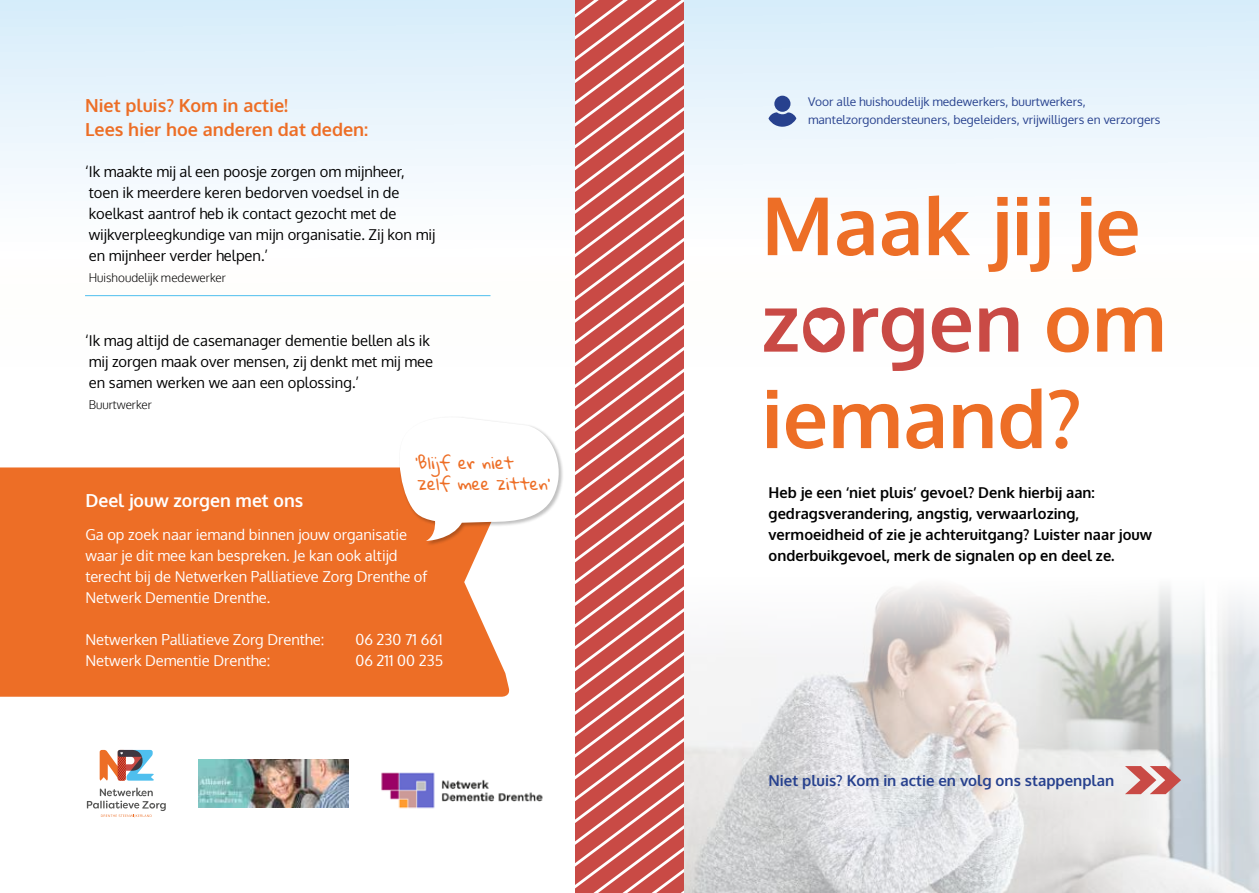
<style>
.page{position:relative;width:1259px;height:893px;background:#fff}
.page>*{position:absolute;margin:0;border:0;box-sizing:border-box;transform-origin:0 0}
.t1{font:700 80.4px/96.4px "Oxygen";color:#ed6e26}
.t2{font:700 18px/24px "Oxygen";color:#ed6e26}
.t3{font:700 18px "Oxygen";color:#fff}
.t4{font:16.5px/21px "Gloria Hallelujah";color:#ed6e26}
.t5{font:15px/21px "Oxygen";color:#000}
.t6{font:15px/21px "Oxygen";color:#fff}
.t7{font:700 15px/21px "Oxygen";color:#000}
.t8{font:700 15px "Oxygen";color:#27418e}
.t9{font:12px/18px "Oxygen";color:#27418e}
.t10{font:300 12px "Oxygen";color:#000}
.s1{color:#c94a45}
</style>
<div class="page">
<img style="left:683px;top:568px;width:576px;height:325px">
<svg style="left:0;top:0;width:1259px;height:381px"></svg>
<svg style="left:575px;top:56px;width:108px;height:17px;background:#d16662"></svg>
<svg style="left:575px;top:97px;width:108px;height:18px;background:#d16662"></svg>
<svg style="left:575px;top:139px;width:108px;height:18px;background:#d16662"></svg>
<svg style="left:575px;top:181px;width:108px;height:17px;background:#d16662"></svg>
<svg style="left:575px;top:198px;width:108px;height:14px;background:#d26964"></svg>
<svg style="left:575px;top:222px;width:108px;height:18px;background:#d16662"></svg>
<svg style="left:575px;top:240px;width:108px;height:14px;background:#d26864"></svg>
<svg style="left:575px;top:264px;width:108px;height:18px;background:#d16763"></svg>
<svg style="left:575px;top:282px;width:108px;height:14px;background:#d16864"></svg>
<svg style="left:575px;top:306px;width:108px;height:18px;background:#d16763"></svg>
<svg style="left:575px;top:324px;width:108px;height:14px;background:#d16763"></svg>
<svg style="left:575px;top:348px;width:108px;height:18px;background:#d16863"></svg>
<svg style="left:575px;top:366px;width:108px;height:14px;background:#d16662"></svg>
<svg style="left:575px;top:390px;width:108px;height:18px;background:#d16763"></svg>
<svg style="left:575px;top:408px;width:108px;height:14px;background:#d16561"></svg>
<svg style="left:575px;top:422px;width:108px;height:10px"></svg>
<svg style="left:575px;top:432px;width:108px;height:17px;background:#d16763"></svg>
<svg style="left:575px;top:449px;width:108px;height:14px;background:#d16561"></svg>
<svg style="left:575px;top:463px;width:108px;height:11px"></svg>
<svg style="left:575px;top:474px;width:108px;height:17px;background:#d16662"></svg>
<svg style="left:575px;top:491px;width:108px;height:402px;background:#d16763"></svg>
<svg style="left:100px;top:750px;width:54px;height:31px"></svg>
<svg style="left:87px;top:788px;width:79px;height:29px"></svg>
<hr style="left:85px;top:295px;width:405px;height:1px;background:#4fbfee">
<svg style="left:1125px;top:766px;width:56px;height:28px"></svg>
<div style="left:807px;top:313px;width:35px;height:36px;background:#c94a45;border-radius:50%"></div>
<svg style="left:809px;top:318px;width:29px;height:27px"></svg>
<svg style="left:768px;top:112px;width:28px;height:15px"></svg>
<div style="left:774px;top:96px;width:16px;height:16px;background:#27418e;border-radius:50%"></div>
<img style="left:381px;top:772px;width:162px;height:37px">
<img style="left:199px;top:760px;width:149px;height:47px">
<div style="left:0;top:467px;width:510px;height:230px;background:#ed6e26"></div>
<div style="left:399px;top:416px;width:164px;height:130px;background:#000;opacity:.25"></div>
<svg style="left:396px;top:416px;width:167px;height:125px"></svg>
<p class="t2" style="left:85px;top:94px;width:285px">Niet pluis? Kom in actie!<br>Lees hier hoe anderen dat deden:</p>
<p class="t5" style="left:85px;top:162px;width:352px">‘Ik maakte mij al een poosje zorgen om mijnheer, toen ik meerdere keren bedorven voedsel in de koelkast aantrof heb ik contact gezocht met de wijkverpleegkundige van mijn organisatie. Zij kon mij en mijnheer verder helpen.’</p>
<p class="t10" style="left:89px;top:271px;width:139px">Huishoudelijk medewerker</p>
<p class="t5" style="left:85px;top:330px;width:349px">‘Ik mag altijd de casemanager dementie bellen als ik mij zorgen maak over mensen, zij denkt met mij mee en samen werken we aan een oplossing.’</p>
<p class="t10" style="left:89px;top:397px;width:65px">Buurtwerker</p>
<p class="t4" style="left:415px;top:453px;width:136px">‘Blijf er niet zelf mee zitten’</p>
<p class="t3" style="left:85px;top:489px;width:219px">Deel jouw zorgen met ons</p>
<p class="t6" style="left:85px;top:524px;width:343px">Ga op zoek naar iemand binnen jouw organisatie waar je dit mee kan bespreken. Je kan ook altijd terecht bij de Netwerken Palliatieve Zorg Drenthe of Netwerk Dementie Drenthe.</p>
<p class="t6" style="left:85px;top:629px;width:241px">Netwerken Palliatieve Zorg Drenthe:</p>
<p class="t6" style="left:355px;top:629px;width:89px">06 230 71 661</p>
<p class="t6" style="left:85px;top:650px;width:187px">Netwerk Dementie Drenthe:</p>
<p class="t6" style="left:355px;top:650px;width:89px">06 211 00 235</p>
<p class="t9" style="left:808px;top:93px;width:354px">Voor alle huishoudelijk medewerkers, buurtwerkers, mantelzorgondersteuners, begeleiders, vrijwilligers en verzorgers</p>
<h1 class="t1" style="left:761px;top:180px;width:407px">Maak jij je <span class="s1">zorgen</span> om iemand?</h1>
<p class="t7" style="left:768px;top:482px;width:385px">Heb je een ‘niet pluis’ gevoel? Denk hierbij aan: gedragsverandering, angstig, verwaarlozing, vermoeidheid of zie je achteruitgang? Luister naar jouw onderbuikgevoel, merk de signalen op en deel ze.</p>
<p class="t8" style="left:768px;top:771px;width:347px">Niet pluis? Kom in actie en volg ons stappenplan</p>
</div>
